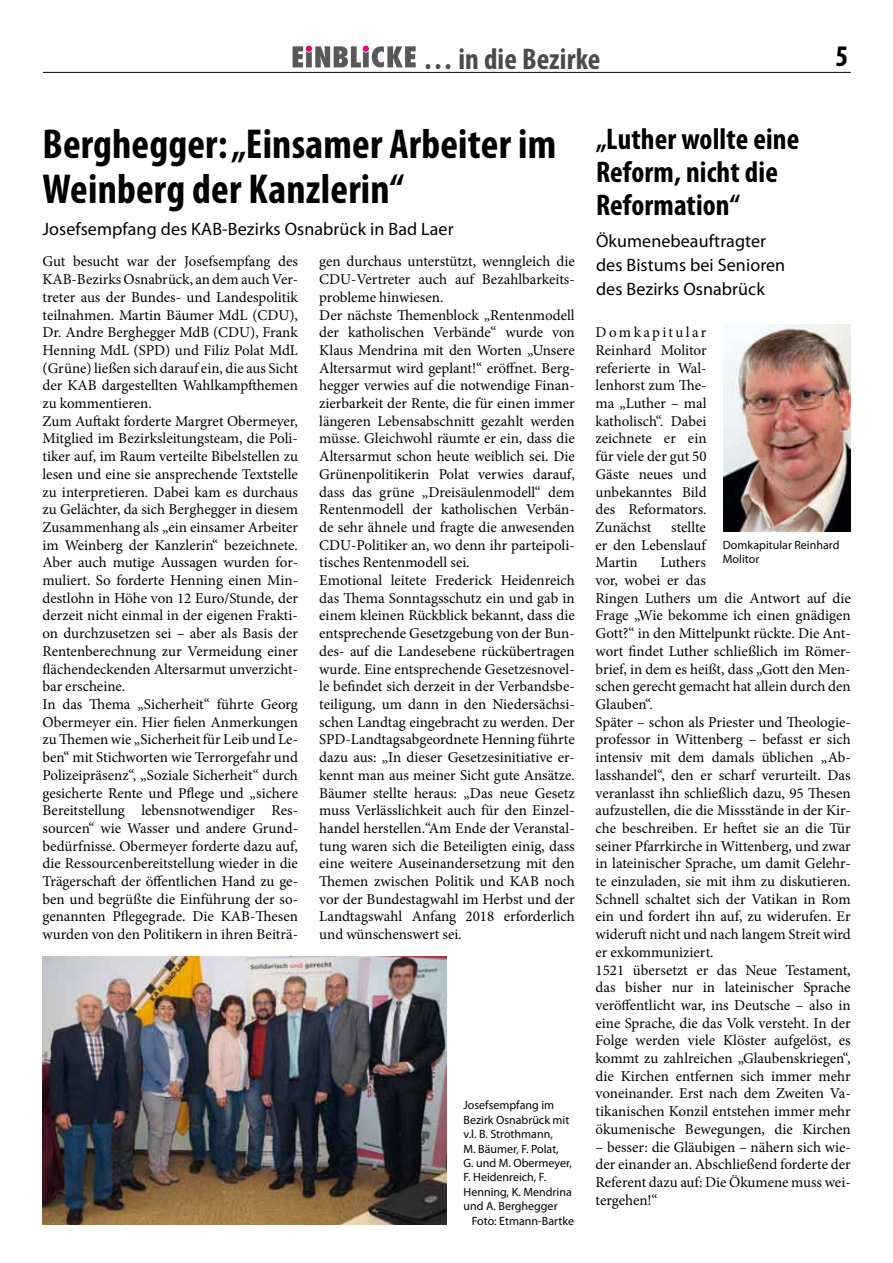
<style>
.page{position:relative;width:893px;height:1263px;background:#fff}
.page>*{position:absolute;margin:0;border:0;box-sizing:border-box;transform-origin:0 0}
.t1{font:700 condensed 42px/45px "Myriad Pro";letter-spacing:.005em;color:#000}
.t2{font:700 condensed 30px/33px "Myriad Pro";letter-spacing:.005em;color:#000}
.t3{font:700 condensed 30px "Myriad Pro";letter-spacing:.005em;color:#4b4b4d}
.t4{font:18px/24px "Myriad Pro";letter-spacing:.005em;color:#000}
.t5{font:15px/17.7px "Minion Pro";color:#000;text-align:justify}
.t6{font:12px/14.4px "Myriad Pro";color:#000}
</style>
<div class="page">
<svg style="left:293px;top:46px;width:123px;height:21px"></svg>
<img style="left:43px;top:957px;width:403px;height:268px">
<hr style="left:43px;top:72px;width:808px;height:1px;background:#000">
<img style="left:724px;top:324px;width:126px;height:207px">
<h2 class="t3" style="left:423px;top:40px;width:179px">… in die Bezirke</h2>
<h2 class="t2" style="left:836px;top:39px;width:14px">5</h2>
<h1 class="t1" style="left:43px;top:120px;width:515px">Berghegger: „Einsamer Arbeiter im<br>Weinberg der Kanzlerin“</h1>
<p class="t4" style="left:43px;top:217px;width:413px">Josefsempfang des KAB-Bezirks Osnabrück in Bad Laer</p>
<p class="t5" style="left:43px;top:253px;width:257px;text-align:left">Gut besucht war der Josefsempfang des KAB-Bezirks Osnabrück, an dem auch Ver&shy;treter aus der Bundes- und Landespolitik teilnahmen. Martin Bäumer MdL (CDU), Dr. Andre Berghegger MdB (CDU), Frank Henning MdL (SPD) und Filiz Polat MdL (Grüne) ließen sich darauf ein, die aus Sicht der KAB dargestellten Wahlkampfthemen zu kommentieren.<br>Zum Auftakt forderte Margret Obermeyer, Mitglied im Bezirksleitungsteam, die Poli&shy;tiker auf, im Raum verteilte Bibelstellen zu lesen und eine sie ansprechende Textstelle zu interpretieren. Dabei kam es durchaus zu Gelächter, da sich Berghegger in diesem Zusammenhang als „ein einsamer Arbeiter im Weinberg der Kanzlerin“ bezeichnete.<br>Aber auch mutige Aussagen wurden for&shy;muliert. So forderte Henning einen Min&shy;destlohn in Höhe von 12 Euro/Stunde, der derzeit nicht einmal in der eigenen Frakti&shy;on durchzusetzen sei – aber als Basis der Rentenberechnung zur Vermeidung einer flächendeckenden Altersarmut unverzicht&shy;bar erscheine.<br>In das Thema „Sicherheit“ führte Georg Obermeyer ein. Hier fielen Anmerkungen zu Themen wie „Sicherheit für Leib und Le&shy;ben“ mit Stichworten wie Terrorgefahr und Polizeipräsenz“, „Soziale Sicherheit“ durch gesicherte Rente und Pflege und „sichere Bereitstellung lebensnotwendiger Res&shy;sourcen“ wie Wasser und andere Grund&shy;bedürfnisse. Obermeyer forderte dazu auf, die Ressourcenbereitstellung wieder in die Trägerschaft der öffentlichen Hand zu ge&shy;ben und begrüßte die Einführung der so&shy;genannten Pflegegrade. Die KAB-Thesen wurden von den Politikern in ihren Beiträ-</p>
<p class="t5" style="left:319px;top:253px;width:257px;text-align:left">gen durchaus unterstützt, wenngleich die CDU-Vertreter auch auf Bezahlbarkeits&shy;probleme hinwiesen.<br>Der nächste Themenblock „Rentenmodell der katholischen Verbände“ wurde von Klaus Mendrina mit den Worten „Unsere Altersarmut wird geplant!“ eröffnet. Berg&shy;hegger verwies auf die notwendige Finan&shy;zierbarkeit der Rente, die für einen immer längeren Lebensabschnitt gezahlt werden müsse. Gleichwohl räumte er ein, dass die Altersarmut schon heute weiblich sei. Die Grünenpolitikerin Polat verwies darauf, dass das grüne „Dreisäulenmodell“ dem Rentenmodell der katholischen Verbän&shy;de sehr ähnele und fragte die anwesenden CDU-Politiker an, wo denn ihr parteipoli&shy;tisches Rentenmodell sei.<br>Emotional leitete Frederick Heidenreich das Thema Sonntagsschutz ein und gab in einem kleinen Rückblick bekannt, dass die entsprechende Gesetzgebung von der Bun&shy;des- auf die Landesebene rückübertragen wurde. Eine entsprechende Gesetzesnovel&shy;le befindet sich derzeit in der Verbandsbe&shy;teiligung, um dann in den Niedersächsi&shy;schen Landtag eingebracht zu werden. Der SPD-Landtagsabgeordnete Henning führte dazu aus: „In dieser Gesetzesinitiative er&shy;kennt man aus meiner Sicht gute Ansätze.<br>Bäumer stellte heraus: „Das neue Gesetz muss Verlässlichkeit auch für den Einzel&shy;handel herstellen.“Am Ende der Veranstal&shy;tung waren sich die Beteiligten einig, dass eine weitere Auseinandersetzung mit den Themen zwischen Politik und KAB noch vor der Bundestagwahl im Herbst und der Landtagswahl Anfang 2018 erforderlich und wünschenswert sei.</p>
<p class="t6" style="left:463px;top:1098px;width:110px">Josefsempfang im<br>Bezirk Osnabrück mit v.l. B. Strothmann,<br>M. Bäumer, F. Polat,<br>G. und M. Obermeyer,<br>F. Heidenreich, F.<br>Henning, K. Mendrina und A. Berghegger</p>
<p class="t6" style="left:472px;top:1213px;width:104px">Foto: Etmann-Bartke</p>
<h2 class="t2" style="left:596px;top:121px;width:205px">„Luther wollte eine<br>Reform, nicht die<br>Reformation“</h2>
<p class="t4" style="left:596px;top:229px;width:191px">Ökumenebeauftragter des Bistums bei Senioren des Bezirks Osnabrück</p>
<p class="t5" style="left:596px;top:324px;width:113px">Domkapitular Reinhard Molitor referierte in Wal&shy;lenhorst zum The&shy;ma „Luther – mal katholisch“. Dabei zeichnete er ein für viele der gut 50<br>Gäste neues und unbekanntes Bild des Reformators.<br>Zunächst</p>
<p class="t5" style="left:596px;top:518px;width:112px;text-indent:76px">stellte er den Lebenslauf Martin</p>
<p class="t6" style="left:723px;top:537px;width:118px">Domkapitular Reinhard<br>Molitor</p>
<p class="t5" style="left:596px;top:554px;width:257px;text-align:left;text-indent:65px">Luthers<br>vor, wobei er das<br>Ringen Luthers um die Antwort auf die Frage „Wie bekomme ich einen gnädigen Gott?“ in den Mittelpunkt rückte. Die Ant&shy;wort findet Luther schließlich im Römer&shy;brief, in dem es heißt, dass „Gott den Men&shy;schen gerecht gemacht hat allein durch den Glauben“.<br>Später – schon als Priester und Theologie&shy;professor in Wittenberg – befasst er sich intensiv mit dem damals üblichen „Ab&shy;lasshandel“, den er scharf verurteilt. Das veranlasst ihn schließlich dazu, 95 Thesen aufzustellen, die die Missstände in der Kir&shy;che beschreiben. Er heftet sie an die Tür seiner Pfarrkirche in Wittenberg, und zwar in lateinischer Sprache, um damit Gelehr&shy;te einzuladen, sie mit ihm zu diskutieren.<br>Schnell schaltet sich der Vatikan in Rom ein und fordert ihn auf, zu widerufen. Er wideruft nicht und nach langem Streit wird er exkommuniziert.<br>1521 übersetzt er das Neue Testament, das bisher nur in lateinischer Sprache veröffentlicht war, ins Deutsche – also in eine Sprache, die das Volk versteht. In der Folge werden viele Klöster aufgelöst, es kommt zu zahlreichen „Glaubenskriegen“, die Kirchen entfernen sich immer mehr voneinander. Erst nach dem Zweiten Va&shy;tikanischen Konzil entstehen immer mehr ökumenische Bewegungen, die Kirchen</p>
<p class="t5" style="left:596px;top:1138px;width:257px">– besser: die Gläubigen – nähern sich wie&shy;der einander an. Abschließend forderte der Referent dazu auf: Die Ökumene muss wei&shy;tergehen!“</p>
</div>
